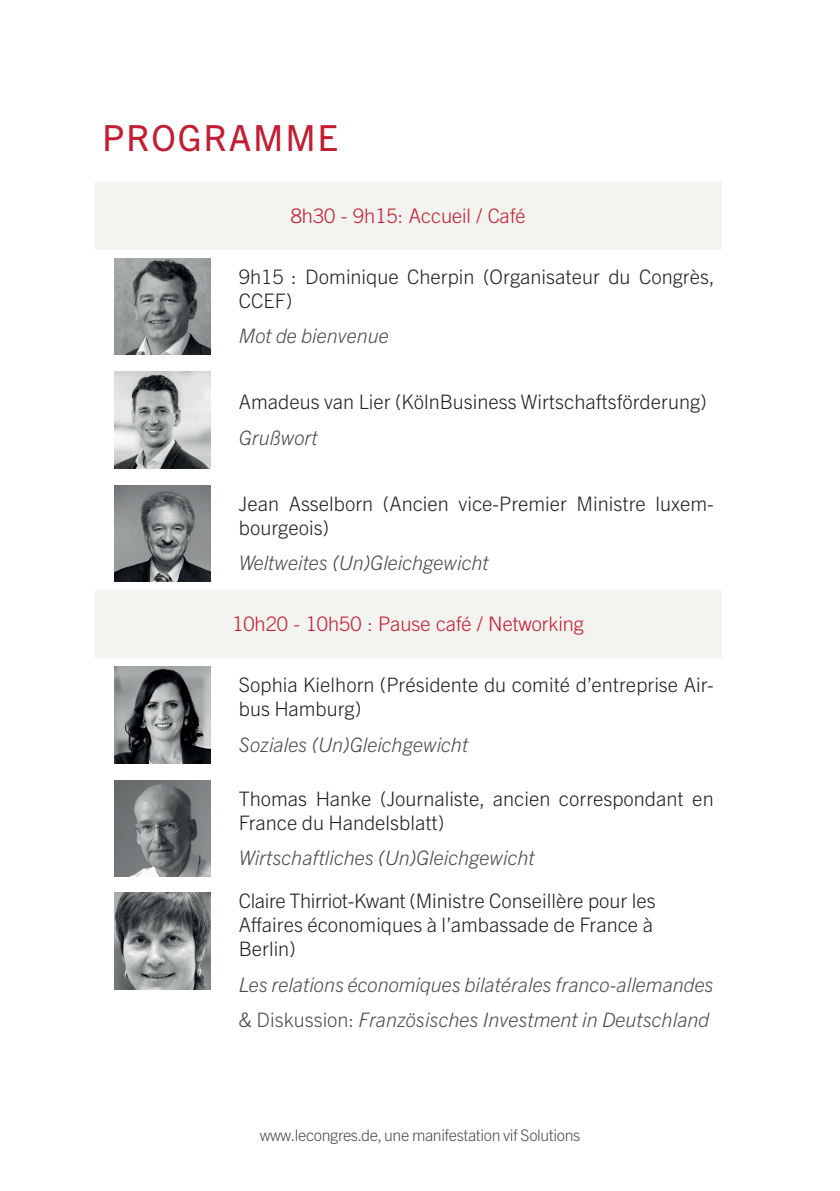
<style>
.page{position:relative;width:840px;height:1191px;background:#fff}
.page>*{position:absolute;margin:0;border:0;box-sizing:border-box;transform-origin:0 0}
.t1{font:36px "Trade Gothic Next LT Pro";letter-spacing:.05em;color:#c21f34}
.t2{font:300 20px/24px "Trade Gothic Next LT Pro";color:#231f20}
.t3{font:italic 300 20px/35.4px "Trade Gothic Next LT Pro";color:#4b4c4d}
.t4{font:300 20px "Trade Gothic LT Std";color:#c21f34}
.t5{font:300 16px "Trade Gothic Next LT Pro";letter-spacing:-.025em;color:#4b4c4d}
.s1{font-style:normal}
</style>
<div class="page">
<svg style="left:95px;top:182px;width:626px;height:476px"></svg>
<img style="left:114px;top:258px;width:97px;height:97px">
<img style="left:114px;top:372px;width:97px;height:96px">
<img style="left:114px;top:485px;width:97px;height:96px">
<img style="left:114px;top:666px;width:97px;height:97px">
<img style="left:114px;top:780px;width:97px;height:96px">
<img style="left:114px;top:893px;width:97px;height:96px">
<h1 class="t1" style="left:102px;top:113px;width:237px">PROGRAMME</h1>
<p class="t4" style="left:290px;top:204px;width:236px">8h30 - 9h15: Accueil / Café</p>
<p class="t2" style="left:239px;top:263px;width:477px">9h15 : Dominique Cherpin (Organisateur du Congrès,<br>CCEF)</p>
<p class="t3" style="left:239px;top:317px;width:151px">Mot de bienvenue</p>
<p class="t2" style="left:239px;top:389px;width:469px">Amadeus van Lier (KölnBusiness Wirtschaftsförderung)</p>
<p class="t3" style="left:239px;top:418px;width:80px">Grußwort</p>
<p class="t2" style="left:239px;top:490px;width:476px">Jean Asselborn (Ancien vice-Premier Ministre luxem&shy;bourgeois)</p>
<p class="t3" style="left:239px;top:544px;width:251px">Weltweites (Un)Gleichgewicht</p>
<p class="t4" style="left:232px;top:612px;width:353px">10h20 - 10h50 : Pause café / Networking</p>
<p class="t2" style="left:239px;top:671px;width:476px">Sophia Kielhorn (Présidente du comité d’entreprise Air&shy;bus Hamburg)</p>
<p class="t3" style="left:239px;top:725px;width:231px">Soziales (Un)Gleichgewicht</p>
<p class="t2" style="left:239px;top:785px;width:476px">Thomas Hanke (Journaliste, ancien correspondant en<br>France du Handelsblatt)</p>
<p class="t3" style="left:239px;top:839px;width:297px">Wirtschaftliches (Un)Gleichgewicht</p>
<p class="t2" style="left:239px;top:888px;width:418px">Claire Thirriot-Kwant (Ministre Conseillère pour les<br>Affaires économiques à l’ambassade de France à<br>Berlin)</p>
<p class="t3" style="left:239px;top:965px;width:476px">Les relations économiques bilatérales franco-allemandes &amp; <span class="s1">Diskussion:</span> Französisches Investment in Deutschland</p>
<p class="t5" style="left:259px;top:1124px;width:322px">www.lecongres.de, une manifestation vif Solutions</p>
</div>
